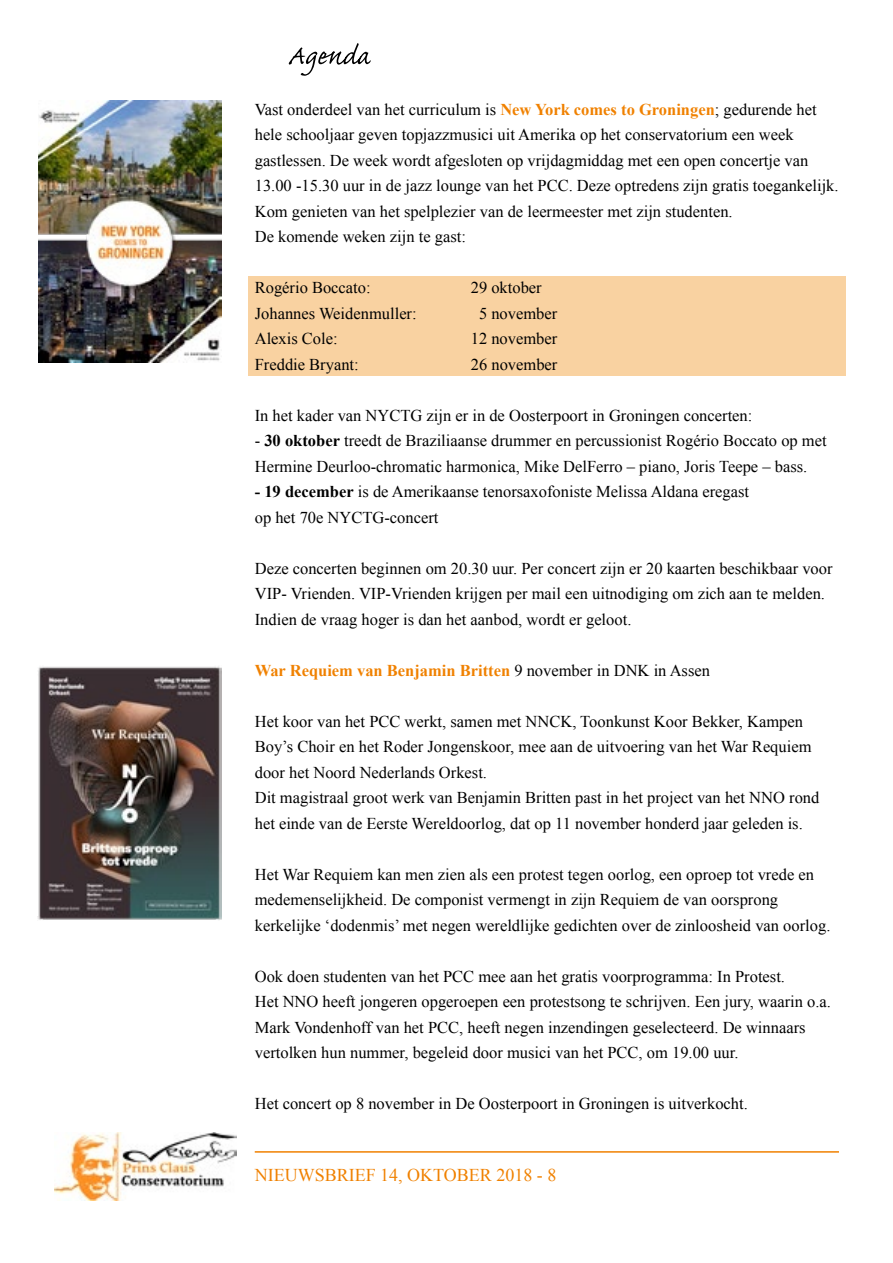
<style>
.page{position:relative;width:893px;height:1263px;background:#fff}
.page>*{position:absolute;margin:0;border:0;box-sizing:border-box;transform-origin:0 0}
.t1{font:18px "Times New Roman";color:#f08100}
.t2{font:16.5px/25.5px "Times New Roman";color:#000}
.t3{font:700 16.5px "Times New Roman";color:#f08100}
.s1{font-weight:700;color:#f08100}
.s2{font-weight:700}
.s3{font-weight:400;color:#000}
</style>
<div class="page">
<img style="left:54px;top:1132px;width:183px;height:68px">
<hr style="left:255px;top:1151px;width:584px;height:2px;background:#f08100">
<div style="left:248px;top:276px;width:598px;height:100px;background:#f9d2a1"></div>
<svg style="left:289px;top:43px;width:82px;height:33px"></svg>
<img style="left:38px;top:101px;width:183px;height:261px">
<img style="left:38px;top:666px;width:183px;height:254px">
<p class="t2" style="left:255px;top:96px;width:585px">Vast onderdeel van het curriculum is <span class="s1">New York comes to Groningen</span>; gedurende het hele schooljaar geven topjazzmusici uit Amerika op het conservatorium een week gastlessen. De week wordt afgesloten op vrijdagmiddag met een open concertje van 13.00 -15.30 uur in de jazz lounge van het PCC. Deze optredens zijn gratis toegankelijk.<br>Kom genieten van het spelplezier van de leermeester met zijn studenten.<br>De komende weken zijn te gast:</p>
<p class="t2" style="left:255px;top:275px;width:117px">Rogério Boccato:</p>
<p class="t2" style="left:471px;top:275px;width:73px">29 oktober</p>
<p class="t2" style="left:255px;top:300px;width:163px">Johannes Weidenmuller:</p>
<p class="t2" style="left:479px;top:300px;width:80px">5 november</p>
<p class="t2" style="left:255px;top:326px;width:84px">Alexis Cole:</p>
<p class="t2" style="left:471px;top:326px;width:88px">12 november</p>
<p class="t2" style="left:255px;top:351px;width:106px">Freddie Bryant:</p>
<p class="t2" style="left:471px;top:351px;width:88px">26 november</p>
<p class="t2" style="left:255px;top:402px;width:499px">In het kader van NYCTG zijn er in de Oosterpoort in Groningen concerten:</p>
<p class="t2" style="left:255px;top:428px;width:573px">- <span class="s2">30 oktober</span> treedt de Braziliaanse drummer en percussionist Rogério Boccato op met<br>Hermine Deurloo-chromatic harmonica, Mike DelFerro – piano, Joris Teepe – bass.</p>
<p class="t2" style="left:255px;top:479px;width:496px"><span class="s2">- 19 december</span> is de Amerikaanse tenorsaxofoniste Melissa Aldana eregast op het 70e NYCTG-concert</p>
<p class="t2" style="left:255px;top:555px;width:579px">Deze concerten beginnen om 20.30 uur. Per concert zijn er 20 kaarten beschikbaar voor<br>VIP- Vrienden. VIP-Vrienden krijgen per mail een uitnodiging om zich aan te melden.<br>Indien de vraag hoger is dan het aanbod, wordt er geloot.</p>
<p class="t3" style="left:255px;top:659px;width:457px">War Requiem van Benjamin Britten <span class="s3">9 november in DNK in Assen</span></p>
<p class="t2" style="left:255px;top:708px;width:566px">Het koor van het PCC werkt, samen met NNCK, Toonkunst Koor Bekker, Kampen Boy’s Choir en het Roder Jongenskoor, mee aan de uitvoering van het War Requiem door het Noord Nederlands Orkest.<br>Dit magistraal groot werk van Benjamin Britten past in het project van het NNO rond het einde van de Eerste Wereldoorlog, dat op 11 november honderd jaar geleden is.</p>
<p class="t2" style="left:255px;top:861px;width:577px">Het War Requiem kan men zien als een protest tegen oorlog, een oproep tot vrede en medemenselijkheid. De componist vermengt in zijn Requiem de van oorsprong kerkelijke ‘dodenmis’ met negen wereldlijke gedichten over de zinloosheid van oorlog.</p>
<p class="t2" style="left:255px;top:963px;width:578px">Ook doen studenten van het PCC mee aan het gratis voorprogramma: In Protest.<br>Het NNO heeft jongeren opgeroepen een protestsong te schrijven. Een jury, waarin o.a.<br>Mark Vondenhoff van het PCC, heeft negen inzendingen geselecteerd. De winnaars vertolken hun nummer, begeleid door musici van het PCC, om 19.00 uur.</p>
<p class="t2" style="left:255px;top:1091px;width:495px">Het concert op 8 november in De Oosterpoort in Groningen is uitverkocht.</p>
<p class="t1" style="left:255px;top:1163px;width:303px">NIEUWSBRIEF 14, OKTOBER 2018 - 8</p>
</div>
